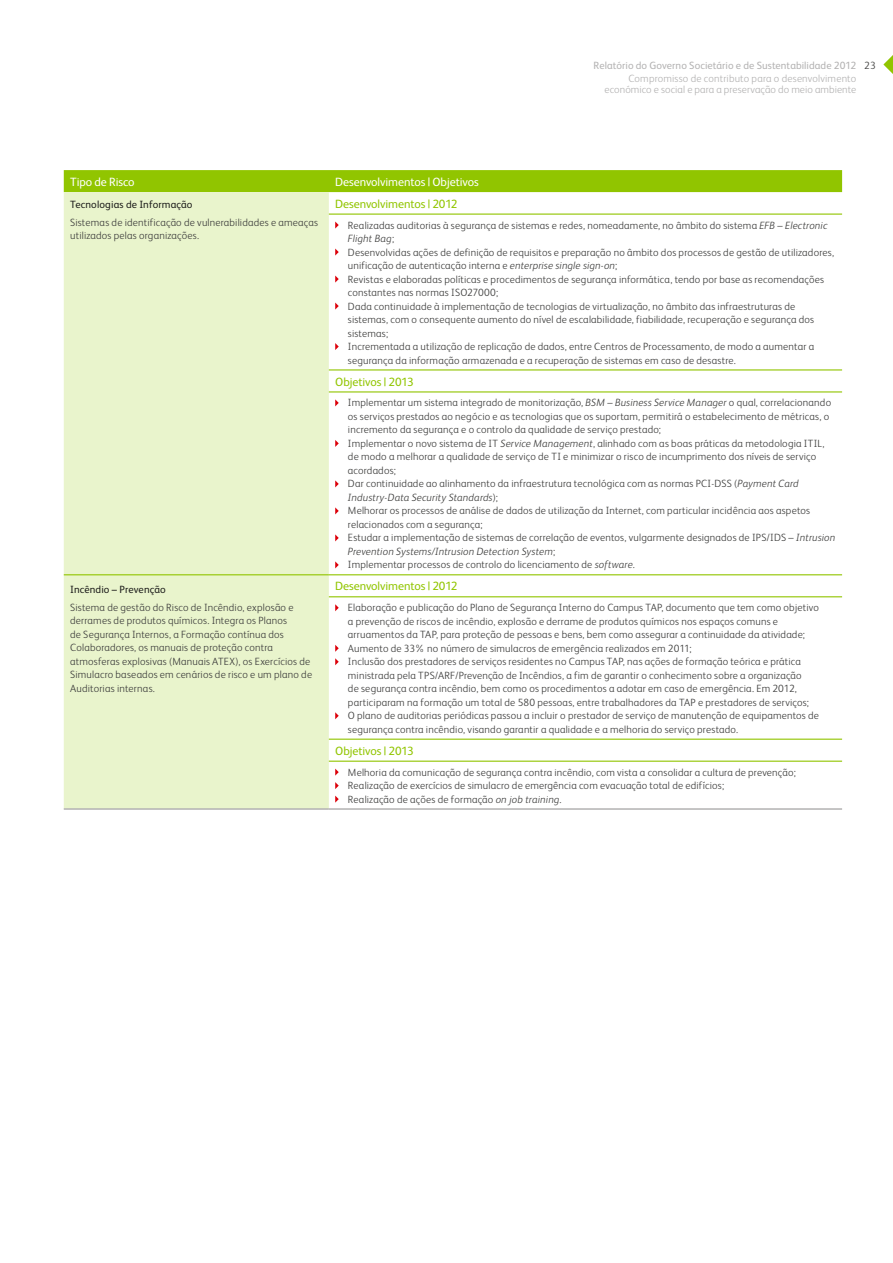
<style>
.page{position:relative;width:893px;height:1263px;background:#fff}
.page>*{position:absolute;margin:0;border:0;box-sizing:border-box;transform-origin:0 0}
.t1{font:12px "FS Albert";letter-spacing:-.01em;color:#91c500}
.t2{font:12px "FS Albert";letter-spacing:-.01em;color:#fff}
.t3{font:300 10.5px/13.5px "FS Albert";letter-spacing:.015em;color:#3c3c3b}
.t4{font:10.5px/13.4px "FS Albert";letter-spacing:.005em;color:#b3b2b2}
.t5{font:italic 300 10.5px "FS Albert";letter-spacing:.01em;color:#3c3c3b}
.t6{font:300 10.5px "FS Albert";letter-spacing:.01em;color:#b3b2b2}
.t7{font:10.5px "FS Albert";letter-spacing:.01em;color:#1d1d1b}
.s1{font-weight:300;color:#3c3c3b}
.s2{font-weight:300}
.s3{font-style:italic}
.s4{font-style:normal}
</style>
<div class="page">
<svg style="left:883px;top:55px;width:10px;height:19px"></svg>
<div style="left:64px;top:170px;width:778px;height:22px;background:#91c500"></div>
<div style="left:64px;top:192px;width:265px;height:616px;background:#e9f4cc"></div>
<hr style="left:329px;top:574px;width:513px;height:1px;background:#91c500">
<hr style="left:329px;top:596px;width:513px;height:1px;background:#91c500">
<hr style="left:329px;top:739px;width:513px;height:1px;background:#91c500">
<hr style="left:329px;top:761px;width:513px;height:1px;background:#91c500">
<hr style="left:329px;top:369px;width:513px;height:1px;background:#91c500">
<hr style="left:329px;top:391px;width:513px;height:1px;background:#91c500">
<hr style="left:329px;top:214px;width:513px;height:1px;background:#91c500">
<hr style="left:64px;top:574px;width:265px;height:1px;background:#91c500">
<hr style="left:64px;top:808px;width:265px;height:2px;background:#b3b2b2">
<hr style="left:329px;top:808px;width:513px;height:2px;background:#b3b2b2">
<svg style="left:335px;top:222px;width:4px;height:7px"></svg>
<svg style="left:335px;top:249px;width:4px;height:7px"></svg>
<svg style="left:335px;top:276px;width:4px;height:7px"></svg>
<svg style="left:335px;top:303px;width:4px;height:7px"></svg>
<svg style="left:335px;top:343px;width:4px;height:7px"></svg>
<svg style="left:335px;top:399px;width:4px;height:7px"></svg>
<svg style="left:335px;top:440px;width:4px;height:7px"></svg>
<svg style="left:335px;top:480px;width:4px;height:7px"></svg>
<svg style="left:335px;top:507px;width:4px;height:7px"></svg>
<svg style="left:335px;top:534px;width:4px;height:7px"></svg>
<svg style="left:335px;top:561px;width:4px;height:7px"></svg>
<svg style="left:335px;top:604px;width:4px;height:7px"></svg>
<svg style="left:335px;top:645px;width:4px;height:7px"></svg>
<svg style="left:335px;top:658px;width:4px;height:7px"></svg>
<svg style="left:335px;top:712px;width:4px;height:7px"></svg>
<svg style="left:335px;top:769px;width:4px;height:7px"></svg>
<svg style="left:335px;top:782px;width:4px;height:7px"></svg>
<svg style="left:335px;top:796px;width:4px;height:7px"></svg>
<p class="t4" style="left:628px;top:58px;width:249px;text-indent:-35px">Relatório do Governo Societário e de Sustentabilidade 2012 <span class="s1">23<br></span><span class="s2">Compromisso de contributo para o desenvolvimento</span></p>
<p class="t6" style="left:604px;top:83px;width:253px">económico e social e para a preservação do meio ambiente</p>
<p class="t2" style="left:70px;top:175px;width:66px">Tipo de Risco</p>
<p class="t2" style="left:335px;top:175px;width:145px">Desenvolvimentos | Objetivos</p>
<p class="t7" style="left:70px;top:199px;width:124px">Tecnologias de Informação</p>
<p class="t3" style="left:70px;top:215px;width:250px">Sistemas de identificação de vulnerabilidades e ameaças utilizados pelas organizações.</p>
<p class="t1" style="left:335px;top:197px;width:124px">Desenvolvimentos | 2012</p>
<p class="t3" style="left:348px;top:218px;width:481px">Realizadas auditorias à segurança de sistemas e redes, nomeadamente, no âmbito do sistema <span class="s3">EFB – Electronic</span></p>
<p class="t5" style="left:348px;top:233px;width:48px">Flight Bag<span class="s4">;</span></p>
<p class="t3" style="left:339px;top:245px;width:497px">Desenvolvidas ações de definição de requisitos e preparação no âmbito dos processos de gestão de utilizadores,</p>
<p class="t3" style="left:348px;top:259px;width:271px">unificação de autenticação interna e <span class="s3">enterprise single sign-on</span>;</p>
<p class="t3" style="left:348px;top:272px;width:478px">Revistas e elaboradas políticas e procedimentos de segurança informática, tendo por base as recomendações</p>
<p class="t3" style="left:348px;top:286px;width:152px">constantes nas normas ISO27000;</p>
<p class="t3" style="left:339px;top:299px;width:458px">Dada continuidade à implementação de tecnologias de virtualização, no âmbito das infraestruturas de</p>
<p class="t3" style="left:348px;top:313px;width:468px">sistemas, com o consequente aumento do nível de escalabilidade, fiabilidade, recuperação e segurança dos</p>
<p class="t3" style="left:348px;top:326px;width:42px">sistemas;</p>
<p class="t3" style="left:348px;top:340px;width:468px">Incrementada a utilização de replicação de dados, entre Centros de Processamento, de modo a aumentar a</p>
<p class="t3" style="left:348px;top:353px;width:389px">segurança da informação armazenada e a recuperação de sistemas em caso de desastre.</p>
<p class="t1" style="left:335px;top:375px;width:80px">Objetivos | 2013</p>
<p class="t3" style="left:348px;top:396px;width:485px">Implementar um sistema integrado de monitorização, <span class="s3">BSM – Business Service Manager</span> o qual, correlacionando</p>
<p class="t3" style="left:348px;top:409px;width:483px">os serviços prestados ao negócio e as tecnologias que os suportam, permitirá o estabelecimento de métricas, o</p>
<p class="t3" style="left:348px;top:423px;width:315px">incremento da segurança e o controlo da qualidade de serviço prestado;</p>
<p class="t3" style="left:348px;top:436px;width:478px">Implementar o novo sistema de IT <span class="s3">Service Management</span>, alinhado com as boas práticas da metodologia ITIL,</p>
<p class="t3" style="left:348px;top:450px;width:470px">de modo a melhorar a qualidade de serviço de TI e minimizar o risco de incumprimento dos níveis de serviço</p>
<p class="t3" style="left:348px;top:463px;width:49px">acordados;</p>
<p class="t3" style="left:339px;top:477px;width:461px">Dar continuidade ao alinhamento da infraestrutura tecnológica com as normas PCI-DSS (<span class="s3">Payment Card</span></p>
<p class="t5" style="left:348px;top:491px;width:152px">Industry-Data Security Standards<span class="s4">);</span></p>
<p class="t3" style="left:348px;top:504px;width:464px">Melhorar os processos de análise de dados de utilização da Internet, com particular incidência aos aspetos</p>
<p class="t3" style="left:348px;top:517px;width:136px">relacionados com a segurança;</p>
<p class="t3" style="left:348px;top:531px;width:489px">Estudar a implementação de sistemas de correlação de eventos, vulgarmente designados de IPS/IDS <span class="s3">– Intrusion</span></p>
<p class="t5" style="left:348px;top:545px;width:209px">Prevention Systems/Intrusion Detection System<span class="s4">;</span></p>
<p class="t3" style="left:348px;top:558px;width:288px">Implementar processos de controlo do licenciamento de <span class="s3">software</span>.</p>
<p class="t7" style="left:70px;top:583px;width:97px">Incêndio – Prevenção</p>
<p class="t3" style="left:70px;top:600px;width:243px">Sistema de gestão do Risco de Incêndio, explosão e derrames de produtos químicos. Integra os Planos<br>de Segurança Internos, a Formação contínua dos Colaboradores, os manuais de proteção contra atmosferas explosivas (Manuais ATEX), os Exercícios de Simulacro baseados em cenários de risco e um plano de Auditorias internas.</p>
<p class="t1" style="left:335px;top:579px;width:124px">Desenvolvimentos | 2012</p>
<p class="t3" style="left:348px;top:601px;width:472px">Elaboração e publicação do Plano de Segurança Interno do Campus TAP, documento que tem como objetivo a prevenção de riscos de incêndio, explosão e derrame de produtos químicos nos espaços comuns e arruamentos da TAP, para proteção de pessoas e bens, bem como assegurar a continuidade da atividade; Aumento de 33% no número de simulacros de emergência realizados em 2011;<br>Inclusão dos prestadores de serviços residentes no Campus TAP, nas ações de formação teórica e prática ministrada pela TPS/ARF/Prevenção de Incêndios, a fim de garantir o conhecimento sobre a organização<br>de segurança contra incêndio, bem como os procedimentos a adotar em caso de emergência. Em 2012, participaram na formação um total de 580 pessoas, entre trabalhadores da TAP e prestadores de serviços;</p>
<p class="t3" style="left:339px;top:709px;width:7px">O</p>
<p class="t3" style="left:348px;top:709px;width:473px;text-indent:9px">plano de auditorias periódicas passou a incluir o prestador de serviço de manutenção de equipamentos de segurança contra incêndio, visando garantir a qualidade e a melhoria do serviço prestado.</p>
<p class="t1" style="left:335px;top:744px;width:80px">Objetivos | 2013</p>
<p class="t3" style="left:348px;top:765px;width:449px">Melhoria da comunicação de segurança contra incêndio, com vista a consolidar a cultura de prevenção;<br>Realização de exercícios de simulacro de emergência com evacuação total de edifícios;<br>Realização de ações de formação <span class="s3">on job training</span>.</p>
</div>
